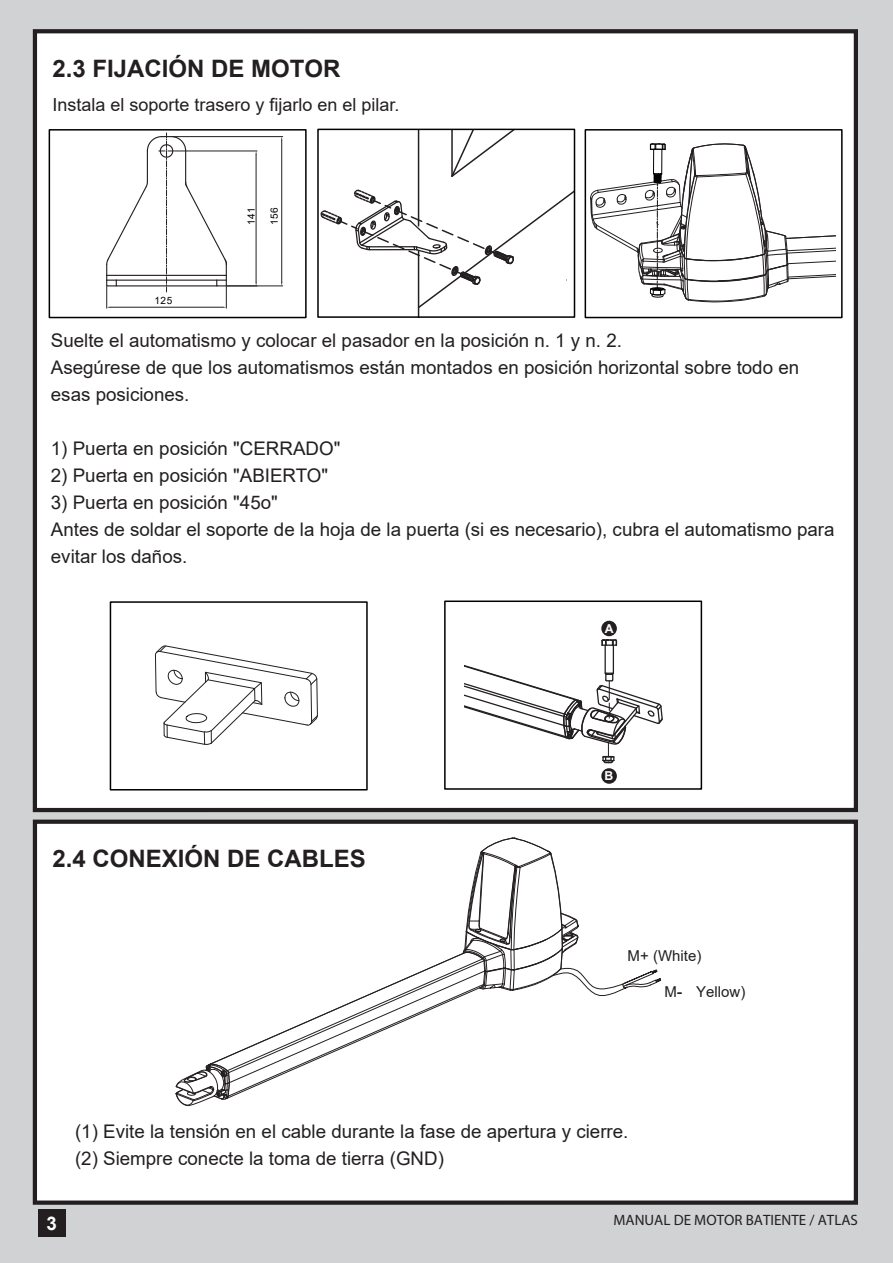
<style>
.page{position:relative;width:893px;height:1263px;background:#d1d2d4}
.page>*{position:absolute;margin:0;border:0;box-sizing:border-box;transform-origin:0 0}
.t1{font:700 24px "Arial";color:#231f20}
.t2{font:18.75px/27px "Arial";color:#231f20}
.t3{font:700 18.75px "Arial";color:#fff}
.t4{font:18px "Arial";color:#231f20}
.t5{font:15px "Myriad Pro";color:#231f20}
.t6{font:15px "Arial";color:#231f20}
.t7{font:700 12.3px "Arial";color:#fff}
.t8{font:10.05px "Arial";letter-spacing:.05em;color:#030303}
</style>
<div class="page">
<div style="left:38px;top:1209px;width:28px;height:27px;background:#231f20"></div>
<div style="left:35px;top:31px;width:821px;height:779px;background:#fff"></div>
<div style="left:33px;top:29px;width:825px;height:783px;border:4px solid #231f20"></div>
<div style="left:35px;top:822px;width:821px;height:381px;background:#fff"></div>
<div style="left:33px;top:819px;width:825px;height:386px;border:4px solid #231f20"></div>
<hr style="left:418px;top:251px;width:1px;height:66px;background:#231f20">
<hr style="left:418px;top:129px;width:1px;height:97px;background:#231f20">
<svg style="left:451px;top:132px;width:61px;height:45px"></svg>
<div style="left:317px;top:129px;width:258px;height:189px;border:2px solid #000"></div>
<div style="left:49px;top:129px;width:258px;height:189px;border:2px solid #000"></div>
<div style="left:585px;top:129px;width:258px;height:189px;border:2px solid #000"></div>
<div style="left:444px;top:600px;width:258px;height:190px;border:2px solid #000"></div>
<div style="left:110px;top:601px;width:258px;height:189px;border:2px solid #000"></div>
<svg style="left:590px;top:143px;width:246px;height:160px"></svg>
<hr style="left:175px;top:151px;width:82px;height:1px;background:#231f20">
<hr style="left:256px;top:155px;width:1px;height:127px;background:#231f20">
<hr style="left:173px;top:136px;width:110px;height:1px;background:#231f20">
<hr style="left:227px;top:285px;width:56px;height:1px;background:#231f20">
<hr style="left:281px;top:140px;width:1px;height:142px;background:#231f20">
<svg style="left:106px;top:133px;width:122px;height:175px"></svg>
<svg style="left:319px;top:189px;width:254px;height:121px"></svg>
<svg style="left:155px;top:645px;width:163px;height:100px"></svg>
<div style="left:601px;top:768px;width:16px;height:16px;background:#231f20;border-radius:50%"></div>
<svg style="left:465px;top:620px;width:198px;height:144px"></svg>
<svg style="left:175px;top:837px;width:486px;height:269px"></svg>
<p class="t1" style="left:52px;top:51px;width:290px">2.3 FIJACIÓN DE MOTOR</p>
<p class="t4" style="left:52px;top:92px;width:349px">Instala el soporte trasero y fijarlo en el pilar.</p>
<p class="t8" style="left:155px;top:294px;width:19px">125</p>
<p class="t8" style="left:244px;top:225px;width:19px;rotate:-90deg">141</p>
<p class="t8" style="left:267px;top:225px;width:19px;rotate:-90deg">156</p>
<p class="t2" style="left:51px;top:327px;width:750px">Suelte el automatismo y colocar el pasador en la posición n. 1 y n. 2.<br>Asegúrese de que los automatismos están montados en posición horizontal sobre todo en esas posiciones.</p>
<p class="t2" style="left:51px;top:435px;width:291px">1) Puerta en posición "CERRADO"</p>
<p class="t2" style="left:51px;top:462px;width:279px">2) Puerta en posición "ABIERTO"</p>
<p class="t2" style="left:51px;top:489px;width:785px">3) Puerta en posición "45o"<br>Antes de soldar el soporte de la hoja de la puerta (si es necesario), cubra el automatismo para evitar los daños.</p>
<p class="t7" style="left:605px;top:620px;width:10px">A</p>
<p class="t1" style="left:52px;top:841px;width:315px">2.4 CONEXIÓN DE CABLES</p>
<p class="t7" style="left:604px;top:767px;width:10px">B</p>
<p class="t6" style="left:628px;top:945px;width:75px">M+ (White)</p>
<p class="t6" style="left:664px;top:981px;width:82px">M- Yellow)</p>
<p class="t2" style="left:75px;top:1118px;width:555px">(1) Evite la tensión en el cable durante la fase de apertura y cierre. (2) Siempre conecte la toma de tierra (GND)</p>
<p class="t3" style="left:47px;top:1210px;width:12px">3</p>
<p class="t5" style="left:613px;top:1211px;width:246px">MANUAL DE MOTOR BATIENTE / ATLAS</p>
</div>
